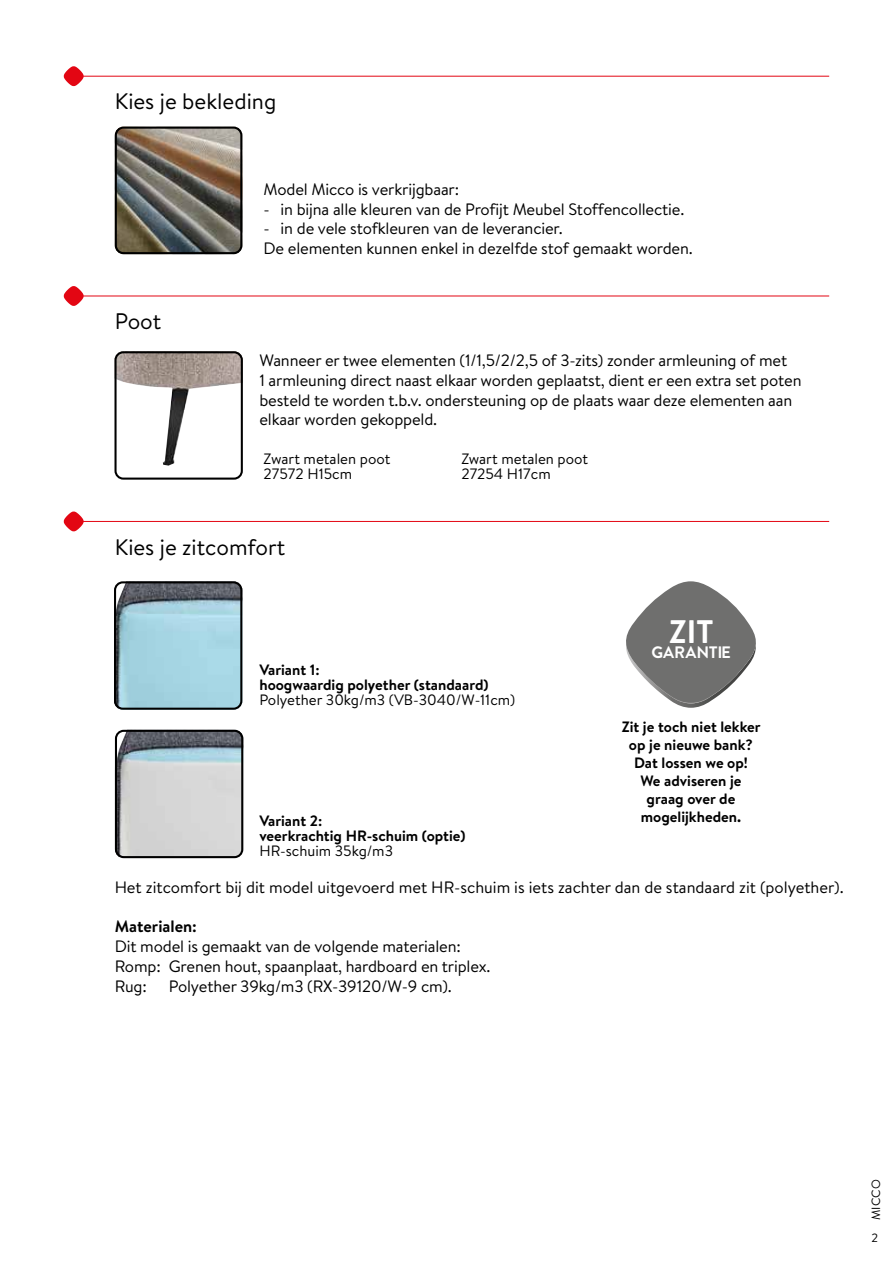
<style>
.page{position:relative;width:893px;height:1263px;background:#fff}
.page>*{position:absolute;margin:0;border:0;box-sizing:border-box;transform-origin:0 0}
.t1{font:700 32.55px "Brandon Grotesque";color:#fff}
.t2{font:22.5px "Brandon Text";color:#000}
.t3{font:700 16.65px "Brandon Grotesque";color:#fff}
.t4{font:16.5px/19.8px "Brandon Text";letter-spacing:-.01em;color:#000}
.t5{font:700 16.5px "Brandon Text";color:#000}
.t6{font:700 15px/18px "Brandon Text";color:#000}
.t7{font:15px/15px "Brandon Text";color:#000}
.t8{font:12px "Brandon Text";letter-spacing:.015em;color:#000}
</style>
<div class="page">
<img style="left:117px;top:354px;width:123px;height:112px">
<div style="left:114px;top:351px;width:129px;height:129px;border:2px solid #000;border-radius:8px"></div>
<hr style="left:79px;top:76px;width:750px;height:1px;background:#e30613">
<svg style="left:64px;top:286px;width:20px;height:20px"></svg>
<hr style="left:79px;top:296px;width:750px;height:1px;background:#e30613">
<svg style="left:64px;top:66px;width:20px;height:20px"></svg>
<img style="left:117px;top:584px;width:125px;height:123px">
<div style="left:114px;top:581px;width:128px;height:129px;border:2px solid #000;border-radius:8px"></div>
<img style="left:115px;top:730px;width:128px;height:128px">
<div style="left:115px;top:730px;width:128px;height:128px;border:2px solid #000;border-radius:8px"></div>
<svg style="left:64px;top:511px;width:20px;height:20px"></svg>
<hr style="left:72px;top:521px;width:757px;height:1px;background:#e30613">
<img style="left:115px;top:127px;width:127px;height:127px">
<div style="left:115px;top:127px;width:127px;height:127px;border:2px solid #000;border-radius:8px"></div>
<svg style="left:626px;top:581px;width:130px;height:127px"></svg>
<h2 class="t2" style="left:115px;top:86px;width:163px">Kies je bekleding</h2>
<h2 class="t2" style="left:115px;top:306px;width:48px">Poot</h2>
<p class="t4" style="left:264px;top:179px;width:197px">Model Micco is verkrijgbaar:</p>
<p class="t4" style="left:264px;top:198px;width:422px">- in bijna alle kleuren van de Profijt Meubel Stoffencollectie.</p>
<p class="t4" style="left:264px;top:218px;width:431px">- in de vele stofkleuren van de leverancier.<br>De elementen kunnen enkel in dezelfde stof gemaakt worden.</p>
<p class="t4" style="left:259px;top:350px;width:544px">Wanneer er twee elementen (1/1,5/2/2,5 of 3-zits) zonder armleuning of met<br>1 armleuning direct naast elkaar worden geplaatst, dient er een extra set poten besteld te worden t.b.v. ondersteuning op de plaats waar deze elementen aan elkaar worden gekoppeld.</p>
<p class="t7" style="left:264px;top:450px;width:128px">Zwart metalen poot<br>27572 H15cm</p>
<p class="t7" style="left:461px;top:450px;width:128px">Zwart metalen poot<br>27254 H17cm</p>
<h2 class="t2" style="left:115px;top:531px;width:172px">Kies je zitcomfort</h2>
<p class="t6" style="left:259px;top:662px;width:231px;line-height:15px">Variant 1:<br>hoogwaardig polyether (standaard)</p>
<p class="t7" style="left:259px;top:691px;width:257px">Polyether 30kg/m3 (VB-3040/W-11cm)</p>
<h1 class="t1" style="left:669px;top:609px;width:46px">ZIT</h1>
<p class="t3" style="left:651px;top:640px;width:81px">GARANTIE</p>
<p class="t6" style="left:622px;top:717px;width:140px;text-align:center">Zit je toch niet lekker op je nieuwe bank?<br>Dat lossen we op!<br>We adviseren je graag over de mogelijkheden.</p>
<p class="t6" style="left:259px;top:812px;width:208px;line-height:15px">Variant 2:<br>veerkrachtig HR-schuim (optie)</p>
<p class="t7" style="left:259px;top:842px;width:135px">HR-schuim 35kg/m3</p>
<p class="t4" style="left:115px;top:876px;width:730px">Het zitcomfort bij dit model uitgevoerd met HR-schuim is iets zachter dan de standaard zit (polyether).</p>
<p class="t5" style="left:115px;top:915px;width:84px">Materialen:</p>
<p class="t4" style="left:115px;top:936px;width:377px">Dit model is gemaakt van de volgende materialen:<br>Romp: Grenen hout, spaanplaat, hardboard en triplex.<br>Rug:</p>
<p class="t4" style="left:169px;top:975px;width:285px">Polyether 39kg/m3 (RX-39120/W-9 cm).</p>
<p class="t8" style="left:868px;top:1220px;width:43px;rotate:-90deg">MICCO</p>
<p class="t8" style="left:872px;top:1229px;width:8px">2</p>
</div>
